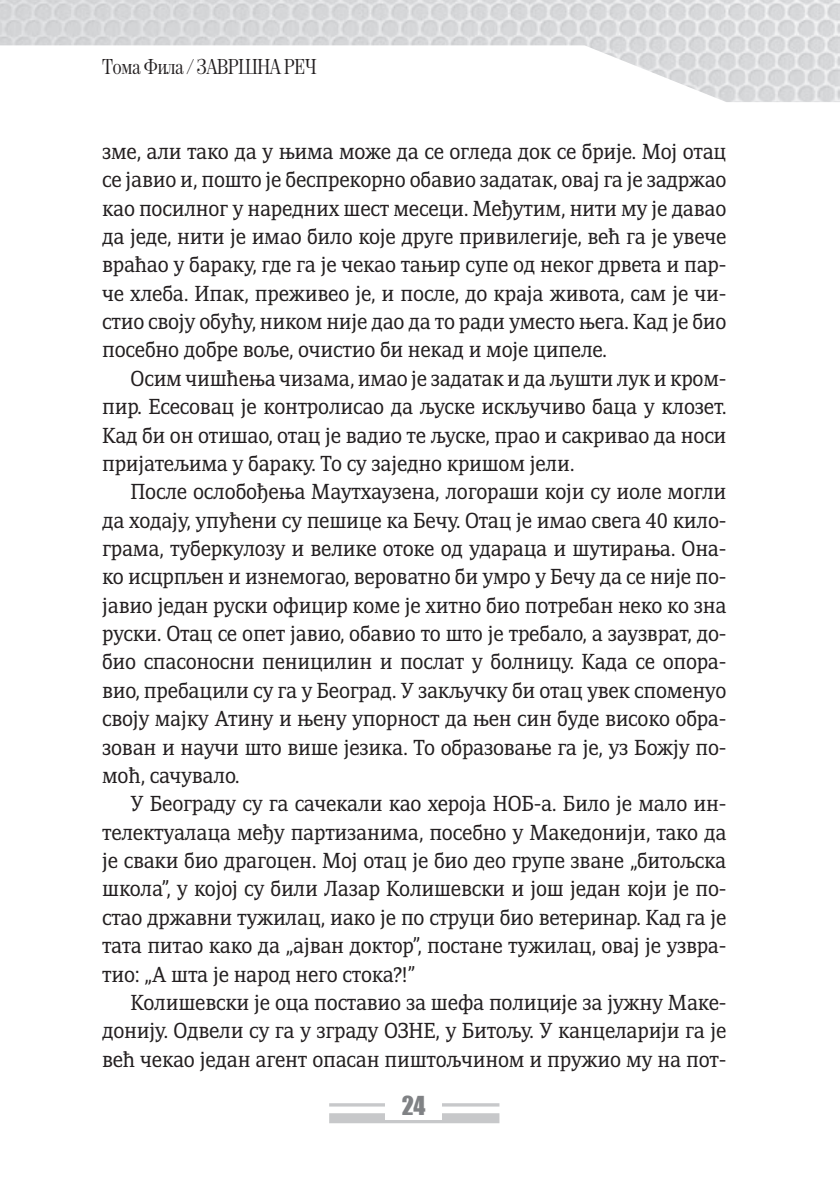
<style>
.page{position:relative;width:840px;height:1197px;background:#fff}
.page>*{position:absolute;margin:0;border:0;box-sizing:border-box;transform-origin:0 0}
.t1{font:24px "Impact";color:#808285}
.t2{font:21px/28.4px "Adamant BG";letter-spacing:-.015em;color:#231f20;text-align:justify;scale:.9 1}
.t3{font:20px "Neoplanta BG";letter-spacing:-.04em;color:#231f20;scale:.9 1}
</style>
<div class="page">
<hr style="left:329px;top:1103px;width:170px;height:3px;background:#c7c8ca">
<div style="left:329px;top:1113px;width:170px;height:10px;background:#c7c8ca"></div>
<div style="left:385px;top:1091px;width:57px;height:28px;background:#fff"></div>
<img style="left:0;top:0;width:839px;height:102px">
<p class="t3" style="left:102px;top:54px;width:240px">Тома Фила / ЗАВРШНА РЕЧ</p>
<p class="t2" style="left:102px;top:137px;width:694px">зме, али тако да у њима може да се огледа док се брије. Мој отац се јавио и, пошто је беспрекорно обавио задатак, овај га је задржао као посилног у наредних шест месеци. Међутим, нити му је давао да једе, нити је имао било које друге привилегије, већ га је увече враћао у бараку, где га је чекао тањир супе од неког дрвета и пар&shy;че хлеба. Ипак, преживео је, и после, до краја живота, сам је чи&shy;стио своју обућу, ником није дао да то ради уместо њега. Кад је био посебно добре воље, очистио би некад и моје ципеле.</p>
<p class="t2" style="left:102px;top:364px;width:695px;text-indent:28px">Oсим чишћења чизама, имао је задатак и да љушти лук и кром&shy;пир. Есесовац је контролисао да љуске искључиво баца у клозет.<br>Кад би он отишао, отац је вадио те љуске, прао и сакривао да носи пријатељима у бараку. То су заједно кришом јели.</p>
<p class="t2" style="left:102px;top:477px;width:694px;text-indent:28px">Пoсле ослобођења Маутхаузена, логораши који су иоле могли да ходаjу, упућени су пешице ка Бечу. Отац је имао свега 40 кило&shy;грама, туберкулозу и велике отоке од удараца и шутирања. Она&shy;ко исцрпљен и изнемогао, вероватно би умро у Бечу да се није по&shy;јавио један руски официр коме је хитно био потребан неко ко зна руски. Отац се опет јавио, обавио то што је требало, а заузврат, до&shy;био спасоносни пеницилин и послат у болницу. Када се опора&shy;вио, пребацили су га у Београд. У закључку би отац увек споменуо своју мајку Атину и њену упорност да њен син буде високо обра&shy;зован и научи што више језика. То образовање га је, уз Божју по&shy;моћ, сачувало.</p>
<p class="t2" style="left:102px;top:789px;width:694px;text-indent:28px">У Београду су га сачекали као хероја НОБ-а. Било је мало ин&shy;телектуалаца међу партизанима, посебно у Македонији, тако да је сваки био драгоцен. Мој отац је био део групе зване „битољска школа”, у којој су били Лазар Колишевски и још један који је по&shy;стао државни тужилац, иако је по струци био ветеринар. Кад га је тата питао како да „ајван доктор”, постане тужилац, овај је узвра&shy;тио: „А шта је народ него стока?!”</p>
<p class="t2" style="left:102px;top:988px;width:694px;text-indent:28px">Колишевски је оца поставио за шефа полиције за јужну Маке&shy;донију. Одвели су га у зграду ОЗНЕ, у Битољу. У канцеларији га је већ чекао један агент опасан пиштољчином и пружио му на пот-</p>
<p class="t1" style="left:402px;top:1086px;width:25px">24</p>
</div>
